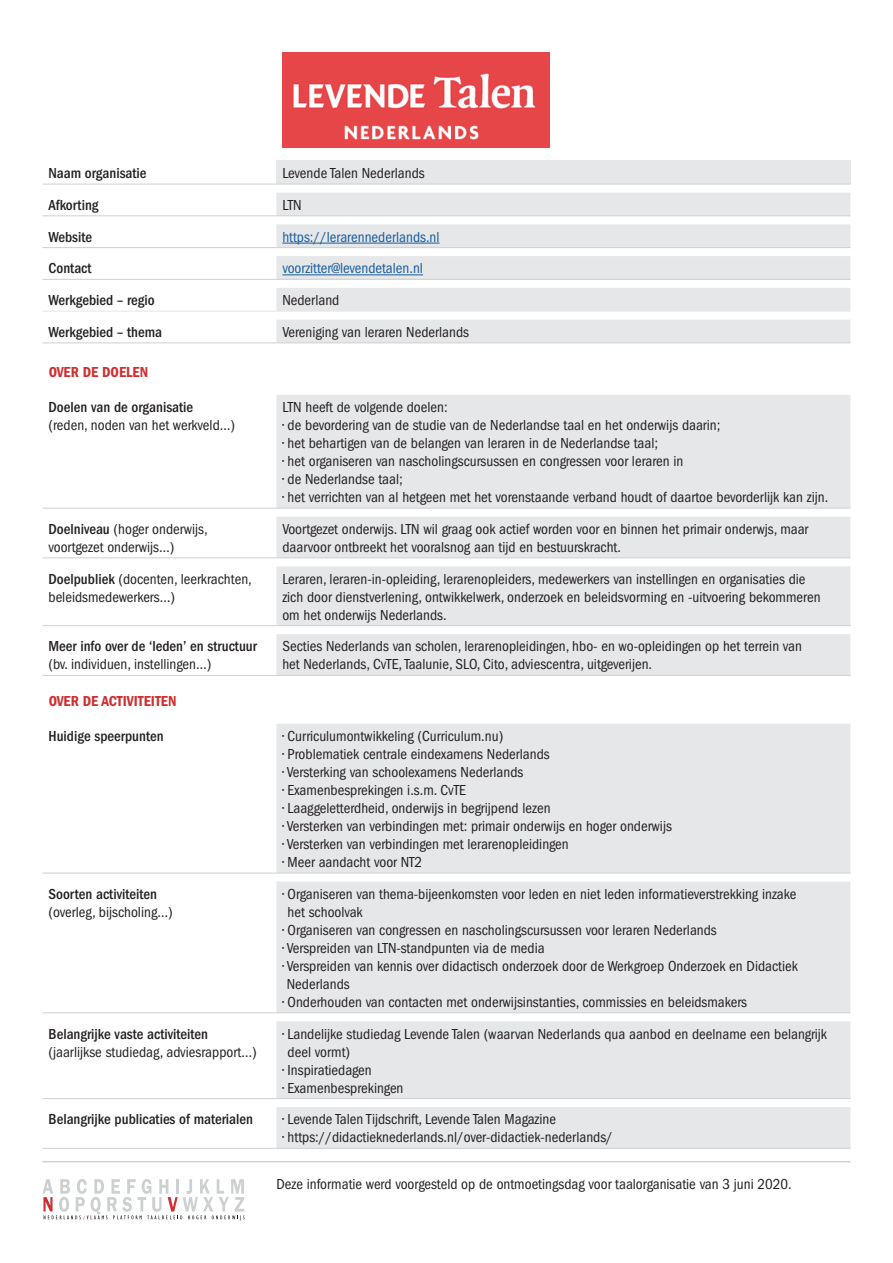
<style>
.page{position:relative;width:893px;height:1263px;background:#fff}
.page>*{position:absolute;margin:0;border:0;box-sizing:border-box;transform-origin:0 0}
.t1{font:condensed 15px/18px "Franklin Gothic";color:#231f20}
.t2{font:500 condensed 15px "Franklin Gothic";color:#231f20}
.t3{font:condensed 15px "Franklin Gothic";color:#175d9e}
.t4{font:600 condensed 15px "Franklin Gothic";color:#ce3031}
.s1{font-weight:500}
</style>
<div class="page">
<div style="left:276px;top:161px;width:574px;height:23px;background:#e6e7e9"></div>
<svg style="left:276px;top:193px;width:574px;height:149px;fill:#e6e7e9"></svg>
<hr style="left:43px;top:311px;width:233px;height:1px;background:#e6e7e9">
<hr style="left:276px;top:311px;width:574px;height:1px;background:#e6e7e9">
<hr style="left:43px;top:279px;width:233px;height:1px;background:#cdd0d0">
<hr style="left:276px;top:279px;width:574px;height:1px;background:#cdd0d0">
<hr style="left:43px;top:247px;width:233px;height:1px;background:#cdd0d0">
<hr style="left:276px;top:247px;width:574px;height:1px;background:#cdd0d0">
<hr style="left:43px;top:215px;width:233px;height:1px;background:#cdd0d0">
<hr style="left:276px;top:215px;width:574px;height:1px;background:#cdd0d0">
<hr style="left:43px;top:184px;width:233px;height:1px;background:#cdd0d0">
<hr style="left:276px;top:184px;width:574px;height:1px;background:#cdd0d0">
<hr style="left:43px;top:342px;width:233px;height:1px;background:#cdd0d0">
<hr style="left:276px;top:342px;width:574px;height:1px;background:#cdd0d0">
<img style="left:282px;top:53px;width:267px;height:95px">
<hr style="left:282px;top:243px;width:158px;height:1px;background:#175d9e">
<hr style="left:282px;top:274px;width:141px;height:1px;background:#175d9e">
<svg style="left:276px;top:395px;width:574px;height:280px;background:#e8e8ea"></svg>
<hr style="left:43px;top:508px;width:233px;height:1px;background:#cdd0d0">
<hr style="left:276px;top:508px;width:574px;height:1px;background:#cdd0d0">
<hr style="left:43px;top:557px;width:233px;height:1px;background:#cdd0d0">
<hr style="left:276px;top:557px;width:574px;height:1px;background:#cdd0d0">
<hr style="left:43px;top:625px;width:233px;height:1px;background:#cdd0d0">
<hr style="left:276px;top:625px;width:574px;height:1px;background:#cdd0d0">
<hr style="left:43px;top:675px;width:233px;height:1px;background:#cdd0d0">
<hr style="left:276px;top:675px;width:574px;height:1px;background:#cdd0d0">
<div style="left:276px;top:724px;width:574px;height:424px;background:#e6e7e9"></div>
<hr style="left:43px;top:873px;width:233px;height:1px;background:#cdd0d0">
<hr style="left:276px;top:873px;width:574px;height:1px;background:#cdd0d0">
<hr style="left:43px;top:1012px;width:233px;height:1px;background:#cdd0d0">
<hr style="left:276px;top:1012px;width:574px;height:1px;background:#cdd0d0">
<hr style="left:43px;top:1098px;width:233px;height:1px;background:#cdd0d0">
<hr style="left:276px;top:1098px;width:574px;height:1px;background:#cdd0d0">
<hr style="left:43px;top:1148px;width:233px;height:1px;background:#cdd0d0">
<hr style="left:276px;top:1148px;width:574px;height:1px;background:#cdd0d0">
<svg style="left:43px;top:1179px;width:201px;height:41px"></svg>
<hr style="left:43px;top:1161px;width:807px;height:1px;background:#cdd0d0">
<p class="t2" style="left:49px;top:165px;width:100px">Naam organisatie</p>
<p class="t1" style="left:282px;top:164px;width:144px">Levende Talen Nederlands</p>
<p class="t2" style="left:49px;top:196px;width:52px">Afkorting</p>
<p class="t1" style="left:282px;top:196px;width:21px">LTN</p>
<p class="t2" style="left:49px;top:228px;width:45px">Website</p>
<p class="t3" style="left:282px;top:228px;width:159px">https://lerarennederlands.nl</p>
<p class="t2" style="left:49px;top:260px;width:44px">Contact</p>
<p class="t3" style="left:282px;top:260px;width:142px">voorzitter@levendetalen.nl</p>
<p class="t2" style="left:49px;top:292px;width:108px">Werkgebied – regio</p>
<p class="t1" style="left:282px;top:291px;width:59px">Nederland</p>
<p class="t2" style="left:49px;top:323px;width:115px">Werkgebied – thema</p>
<p class="t1" style="left:282px;top:323px;width:188px">Vereniging van leraren Nederlands</p>
<p class="t4" style="left:49px;top:363px;width:101px">OVER DE DOELEN</p>
<p class="t2" style="left:49px;top:399px;width:146px">Doelen van de organisatie</p>
<p class="t1" style="left:49px;top:416px;width:188px">(reden, noden van het werkveld…)</p>
<p class="t1" style="left:282px;top:398px;width:167px">LTN heeft de volgende doelen:</p>
<p class="t1" style="left:282px;top:416px;width:439px">• de bevordering van de studie van de Nederlandse taal en het onderwijs daarin;</p>
<p class="t1" style="left:282px;top:434px;width:377px">• het behartigen van de belangen van leraren in de Nederlandse taal;</p>
<p class="t1" style="left:282px;top:452px;width:403px">• het organiseren van nascholingscursussen en congressen voor leraren in</p>
<p class="t1" style="left:282px;top:470px;width:122px">• de Nederlandse taal;</p>
<p class="t1" style="left:282px;top:488px;width:547px">• het verrichten van al hetgeen met het vorenstaande verband houdt of daartoe bevorderlijk kan zijn.</p>
<p class="t1" style="left:49px;top:520px;width:161px"><span class="s1">Doelniveau</span> (hoger onderwijs, voortgezet onderwijs…)</p>
<p class="t1" style="left:282px;top:520px;width:527px">Voortgezet onderwijs. LTN wil graag ook actief worden voor en binnen het primair onderwjs, maar daarvoor ontbreekt het vooralsnog aan tijd en bestuurskracht.</p>
<p class="t1" style="left:49px;top:570px;width:205px"><span class="s1">Doelpubliek</span> (docenten, leerkrachten, beleidsmedewerkers…)</p>
<p class="t1" style="left:282px;top:570px;width:540px">Leraren, leraren-in-opleiding, lerarenopleiders, medewerkers van instellingen en organisaties die zich door dienstverlening, ontwikkelwerk, onderzoek en beleidsvorming en -uitvoering bekommeren om het onderwijs Nederlands.</p>
<p class="t2" style="left:49px;top:638px;width:210px">Meer info over de ‘leden’ en structuur</p>
<p class="t1" style="left:49px;top:656px;width:164px">(bv. individuen, instellingen…)</p>
<p class="t1" style="left:282px;top:638px;width:521px">Secties Nederlands van scholen, lerarenopleidingen, hbo- en wo-opleidingen op het terrein van het Nederlands, CvTE, Taalunie, SLO, Cito, adviescentra, uitgeverijen.</p>
<p class="t4" style="left:49px;top:692px;width:129px">OVER DE ACTIVITEITEN</p>
<p class="t2" style="left:49px;top:727px;width:117px">Huidige speerpunten</p>
<p class="t1" style="left:282px;top:727px;width:222px">• Curriculumontwikkeling (Curriculum.nu)</p>
<p class="t1" style="left:282px;top:745px;width:269px">• Problematiek centrale eindexamens Nederlands</p>
<p class="t1" style="left:282px;top:763px;width:243px">• Versterking van schoolexamens Nederlands</p>
<p class="t1" style="left:282px;top:781px;width:185px">• Examenbesprekingen i.s.m. CvTE</p>
<p class="t1" style="left:282px;top:799px;width:270px">• Laaggeletterdheid, onderwijs in begrijpend lezen</p>
<p class="t1" style="left:282px;top:817px;width:391px">• Versterken van verbindingen met: primair onderwijs en hoger onderwijs</p>
<p class="t1" style="left:282px;top:835px;width:288px">• Versterken van verbindingen met lerarenopleidingen</p>
<p class="t1" style="left:282px;top:853px;width:141px">• Meer aandacht voor NT2</p>
<p class="t2" style="left:49px;top:885px;width:110px">Soorten activiteiten</p>
<p class="t1" style="left:49px;top:903px;width:126px">(overleg, bijscholing…)</p>
<p class="t1" style="left:288px;top:885px;width:510px;text-indent:-5px">• Organiseren van thema-bijeenkomsten voor leden en niet leden informatieverstrekking inzake het schoolvak</p>
<p class="t1" style="left:282px;top:921px;width:436px">• Organiseren van congressen en nascholingscursussen voor leraren Nederlands</p>
<p class="t1" style="left:282px;top:939px;width:264px">• Verspreiden van LTN-standpunten via de media</p>
<p class="t1" style="left:282px;top:957px;width:517px">• Verspreiden van kennis over didactisch onderzoek door de Werkgroep Onderzoek en Didactiek<br>Nederlands</p>
<p class="t1" style="left:282px;top:993px;width:466px">• Onderhouden van contacten met onderwijsinstanties, commissies en beleidsmakers</p>
<p class="t2" style="left:49px;top:1025px;width:161px">Belangrijke vaste activiteiten</p>
<p class="t1" style="left:49px;top:1043px;width:210px">(jaarlijkse studiedag, adviesrapport…)</p>
<p class="t1" style="left:288px;top:1025px;width:541px;text-indent:-5px">• Landelijke studiedag Levende Talen (waarvan Nederlands qua aanbod en deelname een belangrijk deel vormt)</p>
<p class="t1" style="left:282px;top:1061px;width:91px">• Inspiratiedagen</p>
<p class="t1" style="left:282px;top:1079px;width:123px">• Examenbesprekingen</p>
<p class="t2" style="left:49px;top:1111px;width:206px">Belangrijke publicaties of materialen</p>
<p class="t1" style="left:282px;top:1110px;width:275px">• Levende Talen Tijdschrift, Levende Talen Magazine</p>
<p class="t1" style="left:282px;top:1128px;width:332px">• https://didactieknederlands.nl/over-didactiek-nederlands/</p>
<p class="t1" style="left:276px;top:1175px;width:517px">Deze informatie werd voorgesteld op de ontmoetingsdag voor taalorganisatie van 3 juni 2020.</p>
</div>
